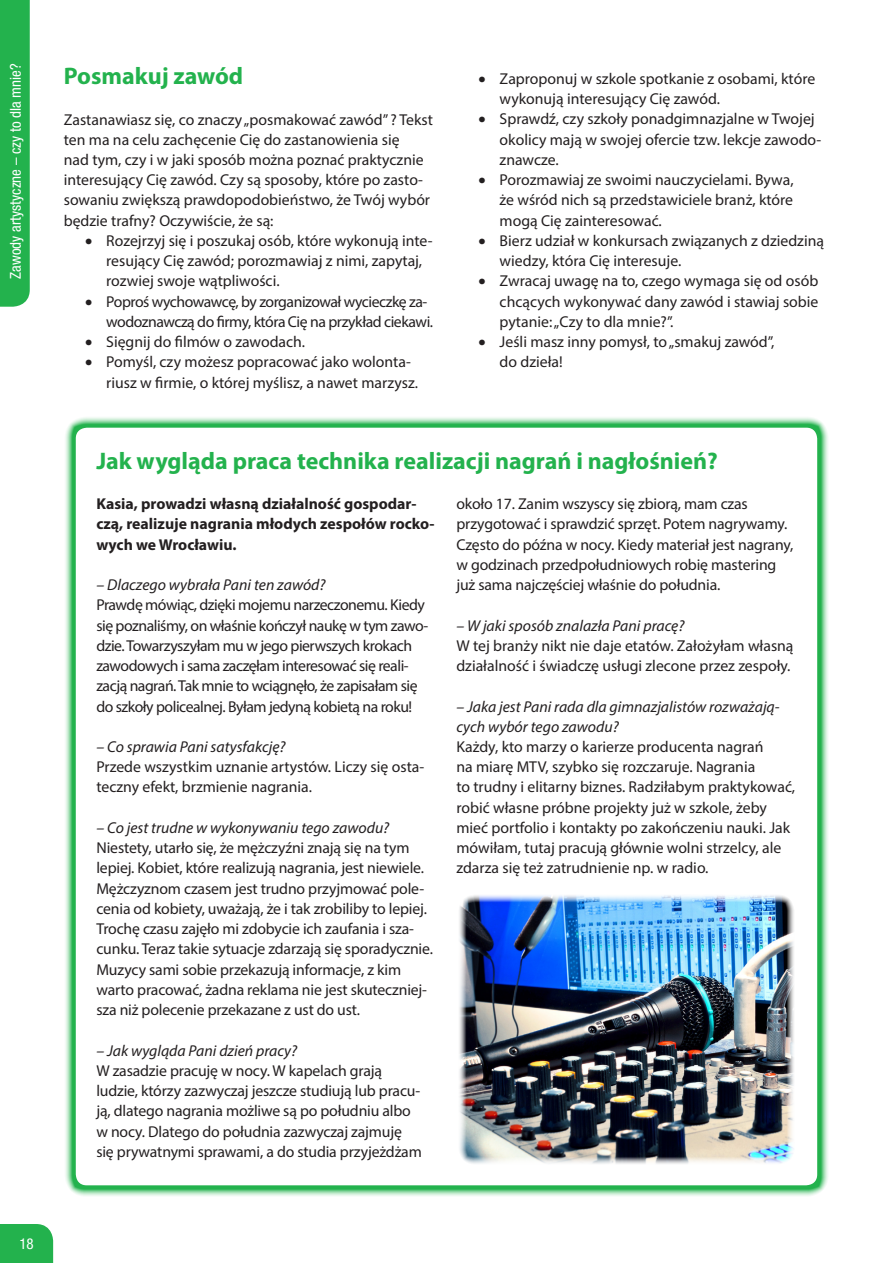
<style>
.page{position:relative;width:893px;height:1263px;background:#fff}
.page>*{position:absolute;margin:0;border:0;box-sizing:border-box;transform-origin:0 0}
.t1{font:700 24px "Myriad Pro";color:#23b24d}
.t2{font:15.75px/20.2px "Myriad Pro";letter-spacing:-.005em;color:#231f20}
.t3{font:15.75px/20.2px "Myriad Pro";letter-spacing:-.03em;color:#231f20}
.t4{font:italic 15.75px/20.2px "Myriad Pro";color:#231f20}
.t5{font:700 15.75px/20.2px "Myriad Pro";color:#231f20}
.t6{font:condensed 15px "Helvetica Neue LT Pro";color:#fff}
</style>
<div class="page">
<div style="left:0;top:0;width:30px;height:307px;background:#23b24d"></div>
<div style="left:0;top:1224px;width:53px;height:39px;background:#23b24d"></div>
<div style="left:64px;top:416px;width:765px;height:781px;border:12px solid #23b24d;border-radius:17px"></div>
<img style="left:459px;top:895px;width:335px;height:269px">
<p class="t6" style="left:7px;top:279px;width:217px;rotate:-90deg">Zawody artystyczne – czy to dla mnie?</p>
<h1 class="t1" style="left:64px;top:60px;width:181px">Posmakuj zawód</h1>
<p class="t2" style="left:64px;top:109px;width:371px">Zastanawiasz się, co znaczy „posmakować zawód” ? Tekst ten ma na celu zachęcenie Cię do zastanowienia się<br>nad tym, czy i w jaki sposób można poznać praktycznie interesujący Cię zawód. Czy są sposoby, które po zasto&shy;sowaniu zwiększą prawdopodobieństwo, że Twój wybór będzie trafny? Oczywiście, że są:</p>
<p class="t2" style="left:106px;top:230px;width:328px;text-indent:-21px">• Rozejrzyj się i poszukaj osób, które wykonują inte&shy;resujący Cię zawód; porozmawiaj z nimi, zapytaj, rozwiej swoje wątpliwości.</p>
<p class="t3" style="left:106px;top:291px;width:328px;text-indent:-21px">• Poproś wychowawcę, by zorganizował wycieczkę za&shy;wodoznawczą do firmy, która Cię na przykład ciekawi.</p>
<p class="t2" style="left:85px;top:331px;width:222px">• Sięgnij do filmów o zawodach.</p>
<p class="t2" style="left:106px;top:352px;width:313px;text-indent:-21px">• Pomyśl, czy możesz popracować jako wolonta&shy;riusz w firmie, o której myślisz, a nawet marzysz.</p>
<p class="t2" style="left:500px;top:68px;width:317px;text-indent:-21px">• Zaproponuj w szkole spotkanie z osobami, które wykonują interesujący Cię zawód.</p>
<p class="t2" style="left:500px;top:109px;width:323px;text-indent:-21px">• Sprawdź, czy szkoły ponadgimnazjalne w Twojej okolicy mają w swojej ofercie tzw. lekcje zawodo&shy;znawcze.</p>
<p class="t2" style="left:500px;top:170px;width:295px;text-align:justify;text-indent:-21px">• Porozmawiaj ze swoimi nauczycielami. Bywa, że wśród nich są przedstawiciele branż, które mogą Cię zainteresować.</p>
<p class="t2" style="left:500px;top:230px;width:326px;text-indent:-21px">• Bierz udział w konkursach związanych z dziedziną wiedzy, która Cię interesuje.</p>
<p class="t2" style="left:500px;top:271px;width:320px;text-align:justify;text-indent:-21px">• Zwracaj uwagę na to, czego wymaga się od osób chcących wykonywać dany zawód i stawiaj sobie pytanie: „Czy to dla mnie?”.</p>
<p class="t2" style="left:500px;top:331px;width:276px;text-indent:-21px">• Jeśli masz inny pomysł, to „smakuj zawód”, do dzieła!</p>
<h1 class="t1" style="left:96px;top:445px;width:623px">Jak wygląda praca technika realizacji nagrań i nagłośnień?</h1>
<p class="t5" style="left:96px;top:493px;width:340px">Kasia, prowadzi własną działalność gospodar&shy;czą, realizuje nagrania młodych zespołów rocko&shy;wych we Wrocławiu.</p>
<p class="t4" style="left:96px;top:574px;width:231px">– Dlaczego wybrała Pani ten zawód?</p>
<p class="t3" style="left:96px;top:595px;width:333px">Prawdę mówiąc, dzięki mojemu narzeczonemu. Kiedy się poznaliśmy, on właśnie kończył naukę w tym zawo&shy;dzie. Towarzyszyłam mu w jego pierwszych krokach zawodowych i sama zaczęłam interesować się reali&shy;zacją nagrań. Tak mnie to wciągnęło, że zapisałam się do szkoły policealnej. Byłam jedyną kobietą na roku!</p>
<p class="t4" style="left:96px;top:736px;width:191px">– Co sprawia Pani satysfakcję?</p>
<p class="t2" style="left:96px;top:756px;width:329px">Przede wszystkim uznanie artystów. Liczy się osta&shy;teczny efekt, brzmienie nagrania.</p>
<p class="t4" style="left:96px;top:817px;width:294px">– Co jest trudne w wykonywaniu tego zawodu?</p>
<p class="t2" style="left:96px;top:837px;width:338px">Niestety, utarło się, że mężczyźni znają się na tym lepiej. Kobiet, które realizują nagrania, jest niewiele.<br>Mężczyznom czasem jest trudno przyjmować pole&shy;cenia od kobiety, uważają, że i tak zrobiliby to lepiej.<br>Trochę czasu zajęło mi zdobycie ich zaufania i sza&shy;cunku. Teraz takie sytuacje zdarzają się sporadycznie.<br>Muzycy sami sobie przekazują informacje, z kim warto pracować, żadna reklama nie jest skuteczniej&shy;sza niż polecenie przekazane z ust do ust.</p>
<p class="t4" style="left:96px;top:1040px;width:202px">– Jak wygląda Pani dzień pracy?</p>
<p class="t2" style="left:96px;top:1060px;width:327px">W zasadzie pracuję w nocy. W kapelach grają ludzie, którzy zazwyczaj jeszcze studiują lub pracu&shy;ją, dlatego nagrania możliwe są po południu albo w nocy. Dlatego do południa zazwyczaj zajmuję się prywatnymi sprawami, a do studia przyjeżdżam</p>
<p class="t2" style="left:456px;top:493px;width:338px">około 17. Zanim wszyscy się zbiorą, mam czas przygotować i sprawdzić sprzęt. Potem nagrywamy.<br>Często do późna w nocy. Kiedy materiał jest nagrany, w godzinach przedpołudniowych robię mastering już sama najczęściej właśnie do południa.</p>
<p class="t4" style="left:456px;top:615px;width:229px">– W jaki sposób znalazła Pani pracę?</p>
<p class="t2" style="left:456px;top:635px;width:339px">W tej branży nikt nie daje etatów. Założyłam własną działalność i świadczę usługi zlecone przez zespoły.</p>
<p class="t4" style="left:456px;top:696px;width:325px">– Jaka jest Pani rada dla gimnazjalistów rozważają&shy;cych wybór tego zawodu?</p>
<p class="t2" style="left:456px;top:736px;width:340px">Każdy, kto marzy o karierze producenta nagrań<br>na miarę MTV, szybko się rozczaruje. Nagrania<br>to trudny i elitarny biznes. Radziłabym praktykować, robić własne próbne projekty już w szkole, żeby mieć portfolio i kontakty po zakończeniu nauki. Jak mówiłam, tutaj pracują głównie wolni strzelcy, ale zdarza się też zatrudnienie np. w radio.</p>
<p class="t6" style="left:19px;top:1234px;width:16px">18</p>
</div>
